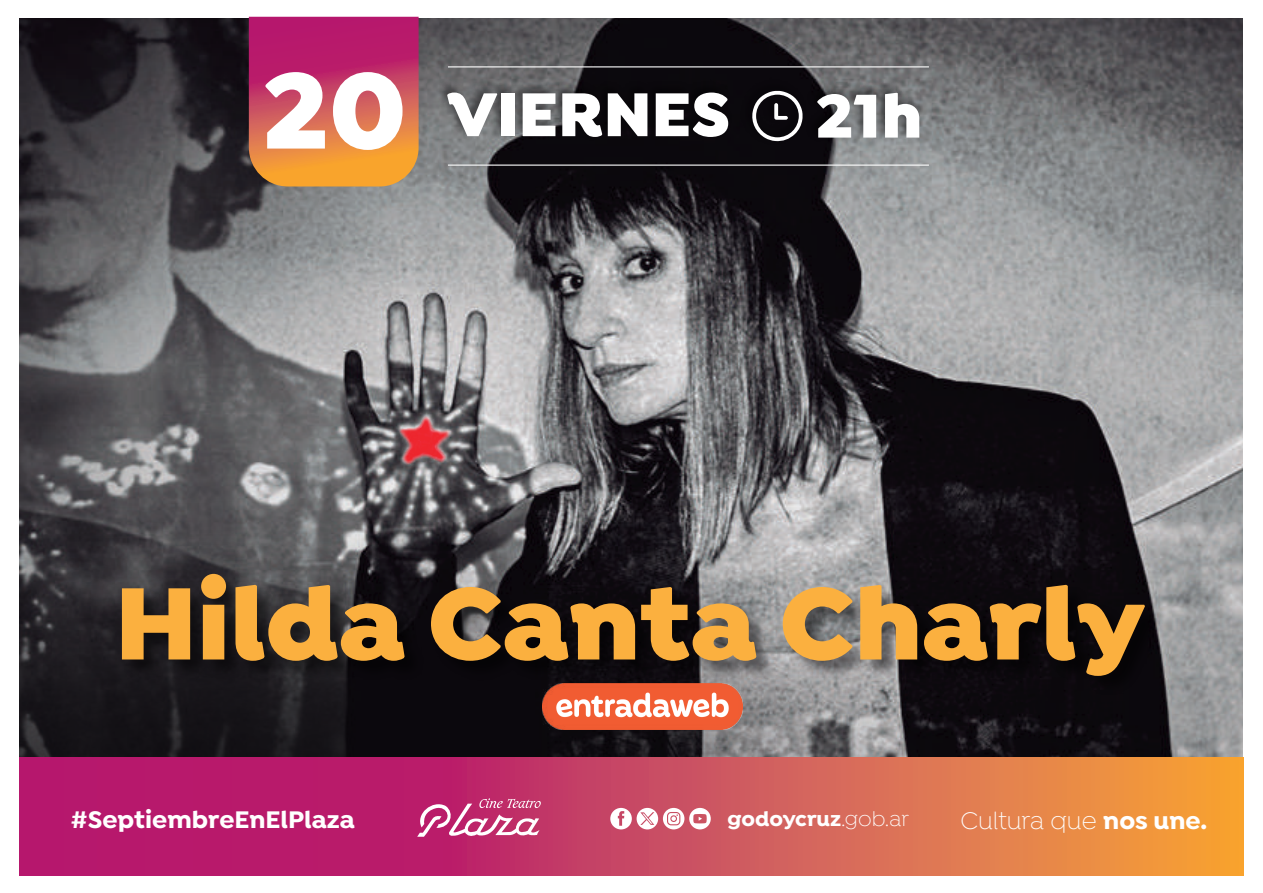
<style>
.page{position:relative;width:1263px;height:893px;background:#fff}
.page>*{position:absolute;margin:0;border:0;box-sizing:border-box;transform-origin:0 0}
.t1{font:900 109.5px "Isidora";color:#fbb03f}
.t2{font:900 65.85px "Isidora";color:#fff}
.t3{font:700 25.65px "Isidora";color:#fff}
.t4{font:300 25.65px "Isidora";color:#fff}
.t5{font:700 21.9px "Isidora";color:#fff}
.s1{font-size:115.5px}
.s2{font-weight:300}
.s3{font-weight:700}
</style>
<div class="page">
<img style="left:20px;top:18px;width:1223px;height:548px">
<img style="left:398px;top:414px;width:53px;height:51px">
<img style="left:20px;top:498px;width:1025px;height:68px">
<img style="left:419px;top:67px;width:334px;height:99px">
<svg style="left:249px;top:17px;width:170px;height:169px;background:#ce5557"></svg>
<hr style="left:448px;top:66px;width:481px;height:1px;background:#fff">
<hr style="left:448px;top:165px;width:481px;height:1px;background:#fff">
<img style="left:700px;top:68px;width:329px;height:99px">
<div style="left:737px;top:76px;width:72px;height:72px;background:#0b080d"></div>
<svg style="left:751px;top:91px;width:51px;height:51px"></svg>
<img style="left:19px;top:566px;width:1225px;height:310px">
<h2 class="t2" style="left:263px;top:72px;width:469px"><span class="s1">20</span> VIERNES</h2>
<h2 class="t2" style="left:815px;top:73px;width:108px">21h</h2>
<h1 class="t1" style="left:115px;top:553px;width:1031px">Hilda Canta Charly</h1>
<p class="t3" style="left:71px;top:803px;width:286px">#SeptiembreEnElPlaza</p>
<p class="t5" style="left:727px;top:805px;width:183px">godoycruz<span class="s2">.gob.ar</span></p>
<p class="t4" style="left:960px;top:807px;width:248px">Cultura que <span class="s3">nos une.</span></p>
</div>
